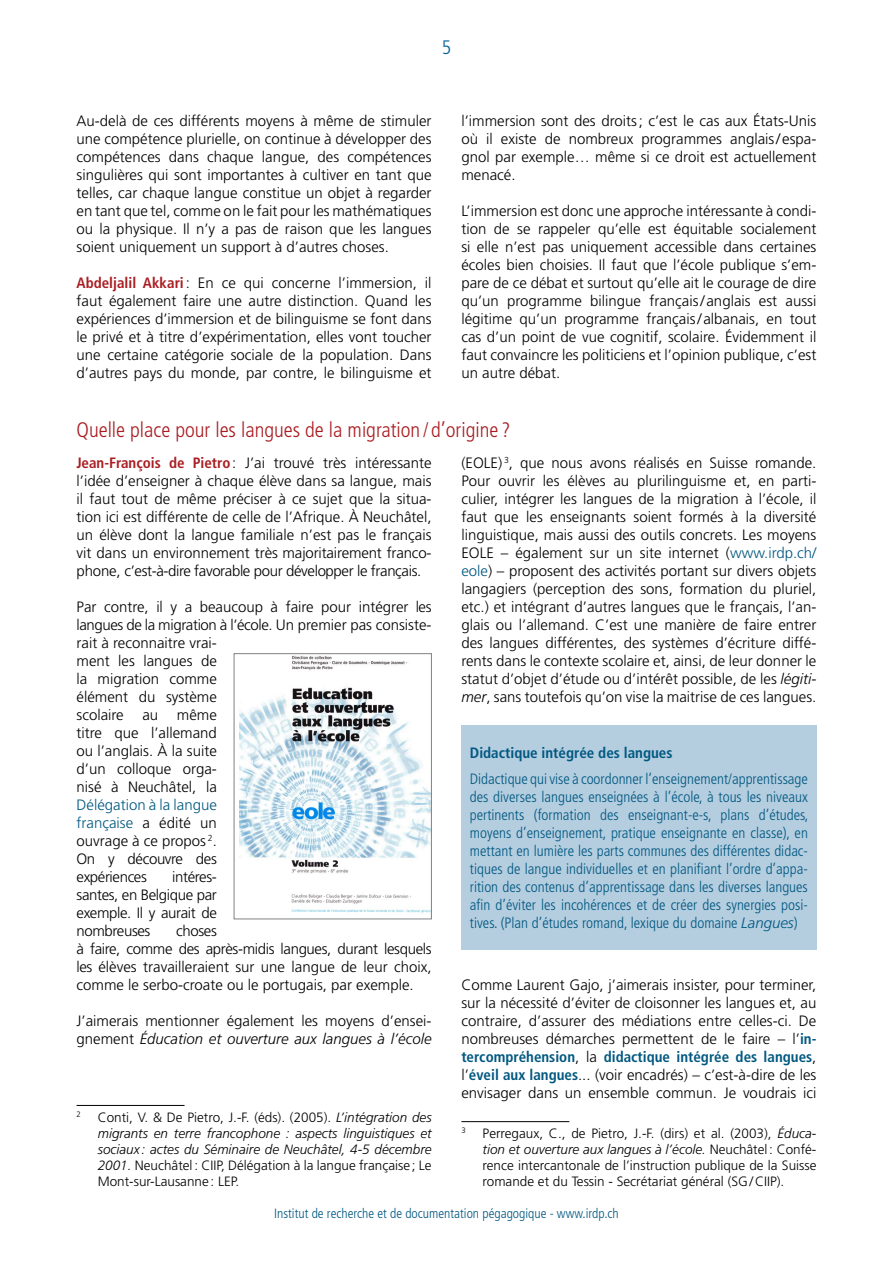
<style>
.page{position:relative;width:893px;height:1263px;background:#fff}
.page>*{position:absolute;margin:0;border:0;box-sizing:border-box;transform-origin:0 0}
.FOCUS_TITRE_NIV_2{font:300 condensed 21px "Frutiger";color:#a91d22}
.t1{font:300 condensed 19.5px "Frutiger";color:#006199}
.FOCUS_TEXTE{font:300 15px/18px "Frutiger";color:#000;text-align:justify}
.FOCUS_TEXTE-2{font:300 condensed 15px/18px "Frutiger";color:#005881;text-align:justify}
.FOCUS_TEXTE-3{font:700 condensed 15px "Frutiger";color:#005881}
.FOCUS_NOTE_BAS_DE_PA{font:italic 300 13.5px/16.2px "Frutiger";color:#000;text-align:justify}
.FOCUS_NOTE_BAS_DE_PA-2{font:300 13.5px/16.2px "Frutiger";color:#000;text-align:justify}
.t2{font:300 condensed 13.5px "Frutiger";color:#005881}
.FOCUS_NOTE_BAS_DE_PA-3{font:300 7.8px "Frutiger";color:#000}
.s1{font-weight:700;font-stretch:condensed;color:#a91d22}
.s2{color:#005881}
.s3{font-style:italic}
.s4{font-style:italic;font-stretch:normal}
.s5{font-weight:700;font-stretch:condensed;color:#005881}
.s6{font-style:normal}
</style>
<div class="page">
<hr style="left:77px;top:1105px;width:108px;height:1px;background:#000">
<div style="left:461px;top:725px;width:355px;height:225px;background:#b4cddf"></div>
<hr style="left:461px;top:1121px;width:108px;height:1px;background:#000">
<img style="left:240px;top:655px;width:190px;height:258px">
<div style="left:234px;top:653px;width:198px;height:266px;border:1px solid #808285"></div>
<h2 class="t1" style="left:442px;top:36px;width:11px">5</h2>
<p class="FOCUS_TEXTE" style="left:77px;top:112px;width:357px">Au-delà de ces différents moyens à même de stimuler une compétence plurielle, on continue à développer des compétences dans chaque langue, des compétences singulières qui sont importantes à cultiver en tant que telles, car chaque langue constitue un objet à regarder en tant que tel, comme on le fait pour les mathématiques ou la physique. Il n’y a pas de raison que les langues soient uniquement un support à d’autres choses.</p>
<p class="FOCUS_TEXTE" style="left:77px;top:274px;width:357px"><span class="s1">Abdeljalil Akkari</span>: En ce qui concerne l’immersion, il faut également faire une autre distinction. Quand les expériences d’immersion et de bilinguisme se font dans le privé et à titre d’expérimentation, elles vont toucher une certaine catégorie sociale de la population. Dans d’autres pays du monde, par contre, le bilinguisme et</p>
<p class="FOCUS_TEXTE" style="left:461px;top:112px;width:357px">l’immersion sont des droits; c’est le cas aux États-Unis où il existe de nombreux programmes anglais/ espa&shy;gnol par exemple… même si ce droit est actuellement menacé.</p>
<p class="FOCUS_TEXTE" style="left:461px;top:202px;width:357px">L’immersion est donc une approche intéressante à condi&shy;tion de se rappeler qu’elle est équitable socialement si elle n’est pas uniquement accessible dans certaines écoles bien choisies. Il faut que l’école publique s’em&shy;pare de ce débat et surtout qu’elle ait le courage de dire qu’un programme bilingue français/anglais est aussi légitime qu’un programme français/albanais, en tout cas d’un point de vue cognitif, scolaire. Évidemment il faut convaincre les politiciens et l’opinion publique, c’est un autre débat.</p>
<p class="FOCUS_TITRE_NIV_2" style="left:77px;top:418px;width:435px">Quelle place pour les langues de la migration / d’origine ?</p>
<p class="FOCUS_TEXTE" style="left:77px;top:454px;width:357px"><span class="s1">Jean-François de Pietro</span>: J’ai trouvé très intéressante l’idée d’enseigner à chaque élève dans sa langue, mais il faut tout de même préciser à ce sujet que la situa&shy;tion ici est différente de celle de l’Afrique. À Neuchâtel, un élève dont la langue familiale n’est pas le français vit dans un environnement très majoritairement franco&shy;phone, c’est-à-dire favorable pour développer le français.</p>
<p class="FOCUS_TEXTE" style="left:77px;top:598px;width:357px;text-align:left">Par contre, il y a beaucoup à faire pour intégrer les langues de la migration à l’école. Un premier pas consiste&shy;rait à reconnaitre vrai-<br>ment les langues de<br>la migration comme<br>élément du système<br>scolaire au même<br>titre que l’allemand<br>ou l’anglais. À la suite<br>d’un colloque orga-<br>nisé à Neuchâtel, la<br><span class="s2">Délégation à la langue<br>française</span> a édité un<br>ouvrage à ce propos <sup>2</sup>.<br>On y découvre des<br>expériences</p>
<p class="FOCUS_TEXTE" style="left:461px;top:454px;width:357px">(EOLE) <sup>3</sup>, que nous avons réalisés en Suisse romande.<br>Pour ouvrir les élèves au plurilinguisme et, en parti&shy;culier, intégrer les langues de la migration à l’école, il faut que les enseignants soient formés à la diversité linguistique, mais aussi des outils concrets. Les moyens EOLE – également sur un site internet (<span class="s2">www.irdp.ch/ eole</span>) – proposent des activités portant sur divers objets langagiers (perception des sons, formation du pluriel, etc.) et intégrant d’autres langues que le français, l’an&shy;glais ou l’allemand. C’est une manière de faire entrer des langues différentes, des systèmes d’écriture diffé&shy;rents dans le contexte scolaire et, ainsi, de leur donner le statut d’objet d’étude ou d’intérêt possible, de les <span class="s3">légiti&shy;mer</span>, sans toutefois qu’on vise la maitrise de ces langues.</p>
<p class="FOCUS_TEXTE-3" style="left:470px;top:744px;width:204px">Didactique intégrée des langues</p>
<p class="FOCUS_TEXTE-2" style="left:470px;top:770px;width:340px">Didactique qui vise à coordonner l’enseignement/apprentissage des diverses langues enseignées à l’école, à tous les niveaux pertinents (formation des enseignant-e-s, plans d’études, moyens d’enseignement, pratique enseignante en classe), en mettant en lumière les parts communes des différentes didac&shy;tiques de langue individuelles et en planifiant l’ordre d’appa&shy;rition des contenus d’apprentissage dans les diverses langues afin d’éviter les incohérences et de créer des synergies posi&shy;tives. (Plan d’études romand, lexique du domaine <span class="s4">Langues</span>)</p>
<p class="FOCUS_TEXTE" style="left:77px;top:868px;width:142px;text-indent:96px">intéres&shy;santes, en Belgique par exemple. Il y aurait de nombreuses</p>
<p class="FOCUS_TEXTE" style="left:77px;top:922px;width:357px;text-align:left;text-indent:100px">choses<br>à faire, comme des après-midis langues, durant lesquels les élèves travailleraient sur une langue de leur choix, comme le serbo-croate ou le portugais, par exemple.</p>
<p class="FOCUS_TEXTE" style="left:77px;top:1012px;width:357px">J’aimerais mentionner également les moyens d’ensei&shy;gnement <span class="s3">Éducation et ouverture aux langues à l’école</span></p>
<p class="FOCUS_TEXTE" style="left:461px;top:976px;width:357px">Comme Laurent Gajo, j’aimerais insister, pour terminer, sur la nécessité d’éviter de cloisonner les langues et, au contraire, d’assurer des médiations entre celles-ci. De nombreuses démarches permettent de le faire – l’<span class="s5">in&shy;tercompréhension</span>, la <span class="s5">didactique intégrée des langues</span>, l’<span class="s5">éveil aux langues</span>... (voir encadrés) – c’est-à-dire de les envisager dans un ensemble commun. Je voudrais ici</p>
<p class="FOCUS_NOTE_BAS_DE_PA-3" style="left:461px;top:1126px;width:6px">3</p>
<p class="FOCUS_NOTE_BAS_DE_PA-2" style="left:483px;top:1125px;width:335px">Perregaux, C., de Pietro, J.-F. (dirs) et al. (2003), <span class="s3">Éduca&shy;tion et ouverture aux langues à l’école.</span> Neuchâtel: Confé&shy;rence intercantonale de l’instruction publique de la Suisse romande et du Tessin - Secrétariat général (SG/CIIP).</p>
<p class="FOCUS_NOTE_BAS_DE_PA-3" style="left:77px;top:1110px;width:6px">2</p>
<p class="FOCUS_NOTE_BAS_DE_PA" style="left:98px;top:1109px;width:335px"><span class="s6">Conti, V. &amp; De Pietro, J.-F. (éds). (2005).</span> L’intégration des migrants en terre francophone : aspects linguistiques et sociaux : actes du Séminaire de Neuchâtel, 4-5 décembre 2001. <span class="s6">Neuchâtel: CIIP, Délégation à la langue française; Le Mont-sur-Lausanne: LEP.</span></p>
<p class="t2" style="left:274px;top:1205px;width:346px">Institut de recherche et de documentation pégagogique - www.irdp.ch</p>
</div>
